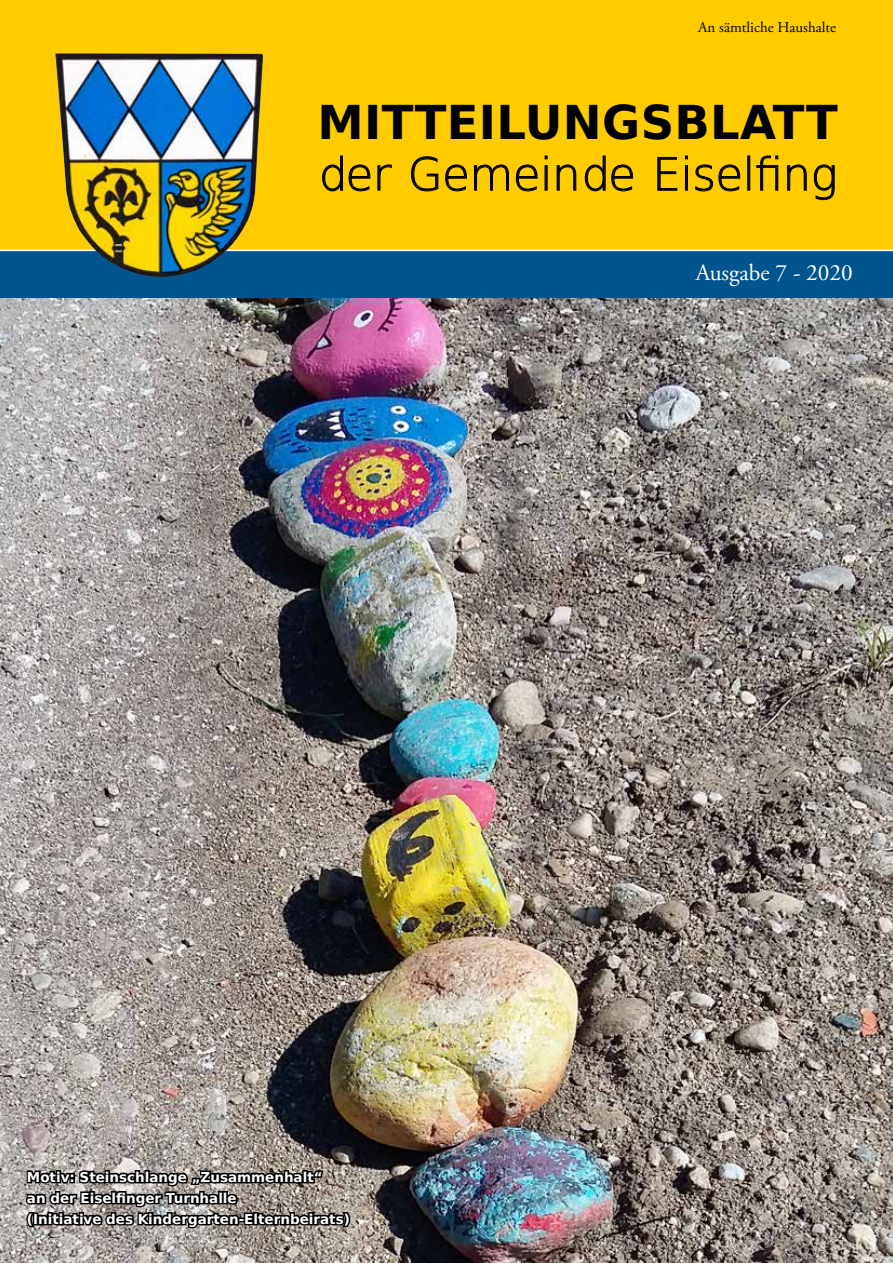
<style>
.page{position:relative;width:893px;height:1263px;background:#fff}
.page>*{position:absolute;margin:0;border:0;box-sizing:border-box;transform-origin:0 0}
.t1{font:700 46.5px "DejaVu Sans";letter-spacing:.005em;color:#000}
.t2{font:200 45px "DejaVu Sans";letter-spacing:-.01em;color:#000}
.t3{font:23.25px "Adobe Garamond Pro";color:#fff}
.t4{font:15px "Adobe Garamond Pro";color:#000}
.t5{font:700 13.5px/21px "DejaVu Sans";color:#fff}
</style>
<div class="page">
<div style="left:0;top:0;width:893px;height:255px;background:#fc0"></div>
<div style="left:0;top:251px;width:893px;height:48px;background:#00558e"></div>
<hr style="left:0;top:250px;width:893px;height:1px;background:#fff">
<svg style="left:322px;top:155px;width:49px;height:37px"></svg>
<svg style="left:377px;top:164px;width:15px;height:27px"></svg>
<svg style="left:411px;top:156px;width:28px;height:36px"></svg>
<svg style="left:445px;top:164px;width:22px;height:28px"></svg>
<svg style="left:474px;top:164px;width:35px;height:27px"></svg>
<svg style="left:516px;top:164px;width:22px;height:28px"></svg>
<svg style="left:556px;top:164px;width:21px;height:27px"></svg>
<svg style="left:585px;top:155px;width:48px;height:37px"></svg>
<svg style="left:657px;top:157px;width:21px;height:34px"></svg>
<div style="left:685px;top:165px;width:3px;height:26px;border:1px solid #000"></div>
<svg style="left:695px;top:164px;width:45px;height:28px"></svg>
<svg style="left:756px;top:155px;width:22px;height:36px"></svg>
<svg style="left:787px;top:164px;width:20px;height:27px"></svg>
<svg style="left:814px;top:164px;width:21px;height:36px"></svg>
<hr style="left:0;top:298px;width:893px;height:2px;background:#fff">
<img style="left:0;top:299px;width:893px;height:964px">
<img style="left:55px;top:53px;width:208px;height:224px">
<svg style="left:24px;top:1160px;width:328px;height:70px;background:#68635f"></svg>
<p class="t4" style="left:698px;top:18px;width:139px">An sämtliche Haushalte</p>
<h1 class="t1" style="left:317px;top:85px;width:522px">MITTEILUNGSBLATT</h1>
<h2 class="t2" style="left:317px;top:140px;width:522px">der Gemeinde Eiselfing</h2>
<h3 class="t3" style="left:696px;top:259px;width:159px">Ausgabe 7 - 2020</h3>
<p class="t5" style="left:27px;top:1166px;width:324px">Motiv: Steinschlange „Zusammenhalt“<br>an der Eiselfinger Turnhalle<br>(Initiative des Kindergarten-Elternbeirats)</p>
</div>
